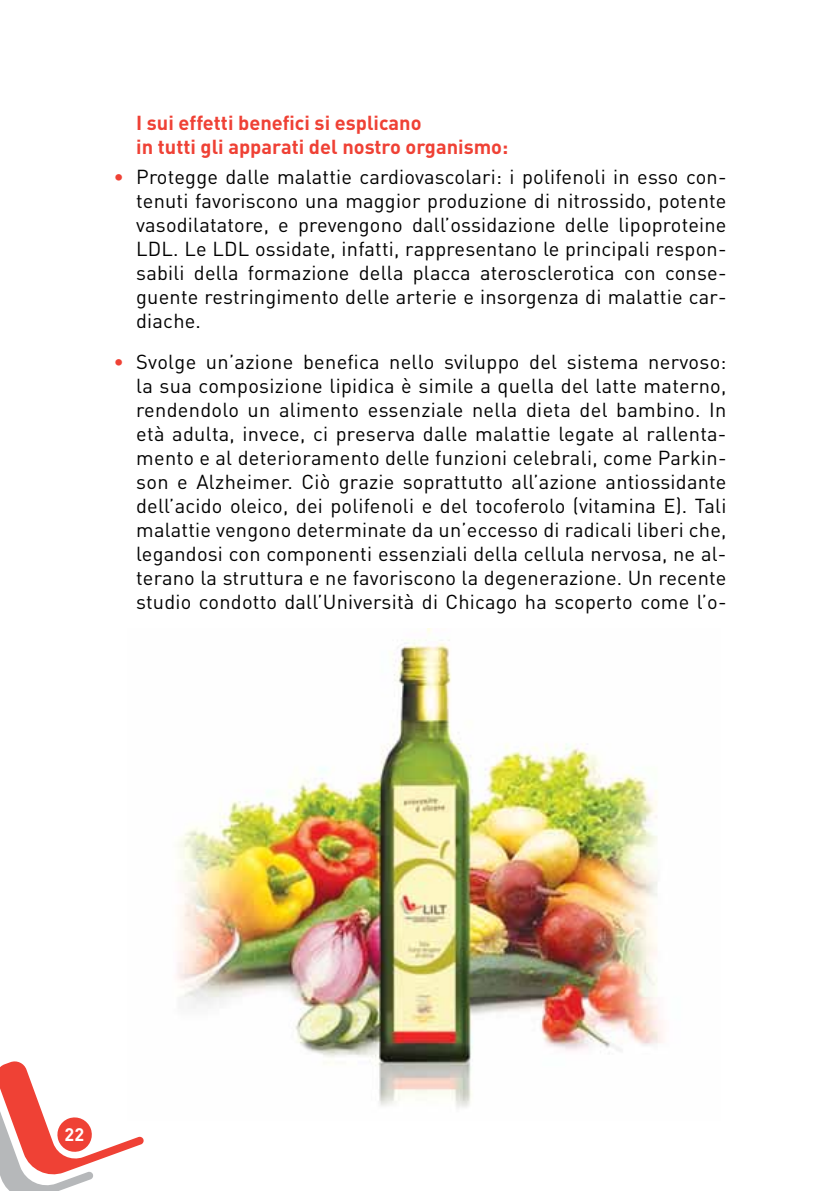
<style>
.page{position:relative;width:840px;height:1191px;background:#fff}
.page>*{position:absolute;margin:0;border:0;box-sizing:border-box;transform-origin:0 0}
.t1{font:20px/24px "DIN";letter-spacing:.01em;color:#000;text-align:justify}
.t2{font:700 20px/24px "DIN";color:#ef4135}
.t3{font:700 18px "DIN";color:#fff}
.s1{color:#ef4135}
</style>
<div class="page">
<svg style="left:0;top:1061px;width:144px;height:130px"></svg>
<img style="left:127px;top:628px;width:536px;height:492px">
<p class="t2" style="left:136px;top:110px;width:373px">I sui effetti benefici si esplicano<br>in tutti gli apparati del nostro organismo:</p>
<p class="t1" style="left:136px;top:164px;width:591px;text-indent:-23px"><span class="s1">•</span> Protegge dalle malattie cardiovascolari: i polifenoli in esso con&shy;tenuti favoriscono una maggior produzione di nitrossido, potente vasodilatatore, e prevengono dall’ossidazione delle lipoproteine LDL. Le LDL ossidate, infatti, rappresentano le principali respon&shy;sabili della formazione della placca aterosclerotica con conse&shy;guente restringimento delle arterie e insorgenza di malattie car&shy;diache.</p>
<p class="t1" style="left:136px;top:349px;width:591px;text-indent:-23px"><span class="s1">•</span> Svolge un’azione benefica nello sviluppo del sistema nervoso: la sua composizione lipidica è simile a quella del latte materno, rendendolo un alimento essenziale nella dieta del bambino. In età adulta, invece, ci preserva dalle malattie legate al rallenta&shy;mento e al deterioramento delle funzioni celebrali, come Parkin&shy;son e Alzheimer. Ciò grazie soprattutto all’azione antiossidante dell’acido oleico, dei polifenoli e del tocoferolo (vitamina E). Tali malattie vengono determinate da un’eccesso di radicali liberi che, legandosi con componenti essenziali della cellula nervosa, ne al&shy;terano la struttura e ne favoriscono la degenerazione. Un recente studio condotto dall’Università di Chicago ha scoperto come l’o-</p>
<p class="t3" style="left:64px;top:1122px;width:21px">22</p>
</div>
